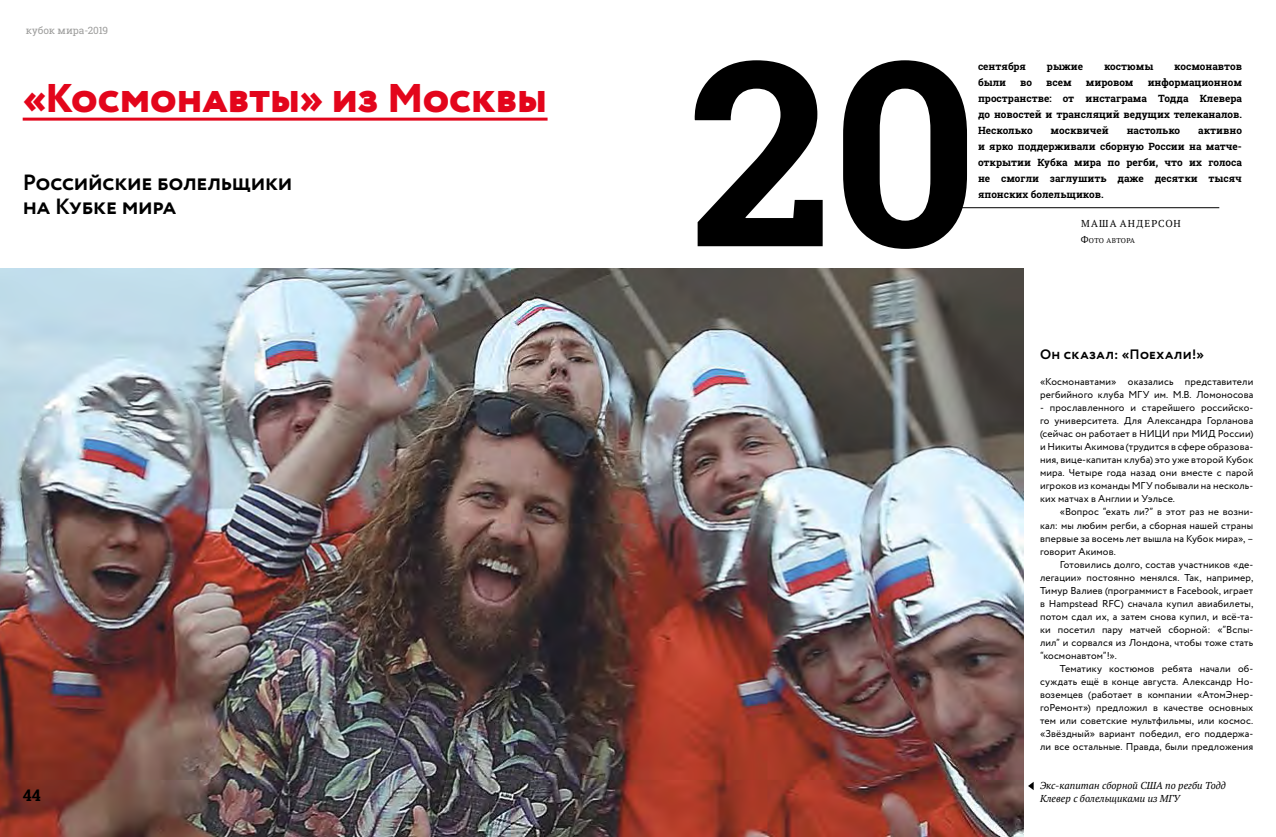
<style>
.page{position:relative;width:1276px;height:837px;background:#fff}
.page>*{position:absolute;margin:0;border:0;box-sizing:border-box;transform-origin:0 0}
.t1{font:700 257.6px "Roboto Slab";color:#000}
.t2{font:800 40px "Circe";letter-spacing:-.01em;color:#e3051b}
.t3{font:700 22px/24px "Circe";letter-spacing:-.01em;color:#000}
.t4{font:700 16px "Roboto Slab";color:#000}
.t5{font:700 13.6px "Circe";letter-spacing:.12em;color:#000}
.t6{font:10px/13px "Circe";letter-spacing:.01em;color:#000;text-align:justify}
.t7{font:700 10px/16px "Roboto Slab";color:#000;text-align:justify}
.t8{font:italic 10px "PT Serif";color:#000}
.t9{font:10px "Roboto Slab";color:#9d9d9c}
.t10{font:10px "PT Serif";letter-spacing:.12em;color:#000}
.t11{font:7px "PT Serif";letter-spacing:.035em;color:#000}
.s1{font-size:10px}
</style>
<div class="page">
<img style="left:0;top:268px;width:1023px;height:568px">
<hr style="left:23px;top:118px;width:524px;height:3px;background:#e3051b">
<hr style="left:957px;top:207px;width:262px;height:1px;background:#000">
<svg style="left:1028px;top:782px;width:5px;height:7px"></svg>
<p class="t9" style="left:26px;top:24px;width:84px">кубок мира-2019</p>
<h2 class="t2" style="left:23px;top:71px;width:526px">«Космонавты» из Москвы</h2>
<h3 class="t3" style="left:23px;top:172px;width:271px">Российские болельщики на Кубке мира</h3>
<h1 class="t1" style="left:688px;top:-24px;width:291px">20</h1>
<p class="t7" style="left:978px;top:58px;width:49px">сентября</p>
<p class="t7" style="left:1047px;top:58px;width:38px">рыжие</p>
<p class="t7" style="left:1104px;top:58px;width:51px">костюмы</p>
<p class="t7" style="left:1174px;top:58px;width:69px">космонавтов</p>
<p class="t7" style="left:978px;top:74px;width:265px;text-indent:170px">информационном пространстве: от инстаграма Тодда Клевера до новостей и трансляций ведущих телеканалов.<br>Несколько</p>
<p class="t7" style="left:978px;top:74px;width:30px">были</p>
<p class="t7" style="left:1020px;top:74px;width:13px">во</p>
<p class="t7" style="left:1046px;top:74px;width:27px">всем</p>
<p class="t7" style="left:1086px;top:74px;width:49px">мировом</p>
<p class="t7" style="left:1050px;top:122px;width:60px">москвичей</p>
<p class="t7" style="left:1126px;top:122px;width:55px">настолько</p>
<p class="t7" style="left:978px;top:122px;width:265px;text-indent:220px">активно и ярко поддерживали сборную России на матче&shy;открытии Кубка мира по регби, что их голоса не смогли заглушить даже десятки тысяч японских болельщиков.</p>
<p class="t10" style="left:1081px;top:216px;width:101px">МАША АНДЕРСОН</p>
<p class="t11" style="left:1080px;top:236px;width:56px"><span class="s1">Ф</span>ото автора</p>
<h3 class="t5" style="left:1040px;top:345px;width:166px">Он сказал: «Поехали!»</h3>
<p class="t6" style="left:1040px;top:375px;width:215px">«Космонавтами» оказались представители регбийного клуба МГУ им. М.В. Ломоносова</p>
<p class="t6" style="left:1040px;top:401px;width:215px">- прославленного и старейшего российско&shy;го университета. Для Александра Горланова (сейчас он работает в НИЦИ при МИД России) и Никиты Акимова (трудится в сфере образова&shy;ния, вице-капитан клуба) это уже второй Кубок мира. Четыре года назад они вместе с парой игроков из команды МГУ побывали на несколь&shy;ких матчах в Англии и Уэльсе.</p>
<p class="t6" style="left:1040px;top:505px;width:215px;text-indent:20px">«Вопрос “ехать ли?” в этот раз не возни&shy;кал: мы любим регби, а сборная нашей страны впервые за восемь лет вышла на Кубок мира», – говорит Акимов.</p>
<p class="t6" style="left:1040px;top:557px;width:215px;text-indent:20px">Готовились долго, состав участников «де&shy;легации» постоянно менялся. Так, например, Тимур Валиев (программист в Facebook, играет в Hampstead RFC) сначала купил авиабилеты, потом сдал их, а затем снова купил, и всё-та&shy;ки посетил пару матчей сборной: «”Вспы&shy;лил” и сорвался из Лондона, чтобы тоже стать “космонавтом”!».</p>
<p class="t6" style="left:1040px;top:661px;width:215px;text-indent:20px">Тематику костюмов ребята начали об&shy;суждать ещё в конце августа. Александр Но&shy;воземцев (работает в компании «АтомЭнер&shy;гоРемонт») предложил в качестве основных тем или советские мультфильмы, или космос. «Звёздный» вариант победил, его поддержа&shy;ли все остальные. Правда, были предложения</p>
<p class="t8" style="left:1040px;top:778px;width:187px">Экс-капитан сборной США по регби Тодд</p>
<h3 class="t4" style="left:23px;top:783px;width:20px">44</h3>
<p class="t8" style="left:1040px;top:791px;width:141px">Клевер c болельщиками из МГУ</p>
</div>
